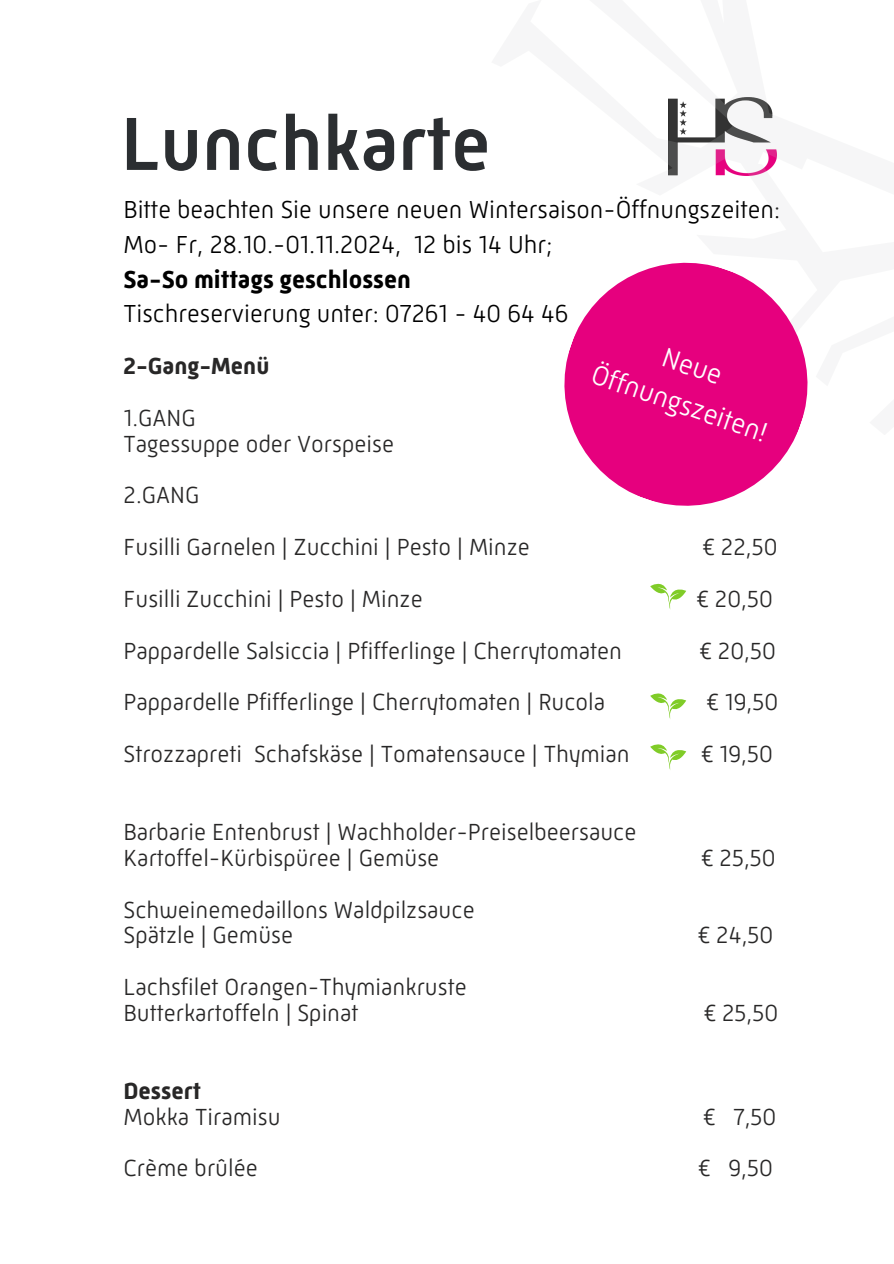
<style>
.page{position:relative;width:894px;height:1264px;background:#fff}
.page>*{position:absolute;margin:0;border:0;box-sizing:border-box;transform-origin:0 0}
.t1{font:500 76.8px "Mic 32 New";color:#2b2e31}
.t2{font:300 28.2px "Mic 32 New";color:#fff}
.t3{font:300 25.2px "Mic 32 New";color:#000}
.t4{font:700 25.2px "Mic 32 New";color:#000}
.t5{font:300 23.85px "Mic 32 New";color:#282727}
.t6{font:700 23.85px "Mic 32 New";color:#282727}
</style>
<div class="page">
<svg style="left:650px;top:744px;width:36px;height:26px"></svg>
<svg style="left:564px;top:262px;width:244px;height:244px;fill:#e6007e"></svg>
<svg style="left:650px;top:583px;width:36px;height:27px"></svg>
<svg style="left:650px;top:693px;width:36px;height:26px"></svg>
<p class="t1" style="left:121px;top:99px;width:371px">Lunchkarte</p>
<h1 class="t3" style="left:123px;top:195px;width:658px">Bitte beachten Sie unsere neuen Wintersaison-Öffnungszeiten:</h1>
<p class="t3" style="left:123px;top:229px;width:430px">Mo- Fr, 28.10.-01.11.2024, 12 bis 14 Uhr;</p>
<p class="t4" style="left:123px;top:264px;width:289px">Sa-So mittags geschlossen</p>
<p class="t3" style="left:123px;top:299px;width:446px">Tischreservierung unter: 07261 - 40 64 46</p>
<p class="t6" style="left:123px;top:352px;width:147px">2-Gang-Menü</p>
<h2 class="t5" style="left:123px;top:404px;width:74px">1.GANG</h2>
<h4 class="t5" style="left:123px;top:429px;width:272px">Tagessuppe oder Vorspeise</h4>
<p class="t5" style="left:123px;top:481px;width:77px">2.GANG</p>
<p class="t5" style="left:123px;top:533px;width:408px">Fusilli Garnelen | Zucchini | Pesto | Minze</p>
<p class="t5" style="left:702px;top:533px;width:77px">€ 22,50</p>
<h3 class="t5" style="left:123px;top:585px;width:300px">Fusilli Zucchini | Pesto | Minze</h3>
<h3 class="t5" style="left:696px;top:585px;width:78px">€ 20,50</h3>
<p class="t5" style="left:123px;top:636px;width:500px">Pappardelle Salsiccia | Pfifferlinge | Cherrytomaten</p>
<p class="t5" style="left:699px;top:636px;width:78px">€ 20,50</p>
<p class="t5" style="left:123px;top:688px;width:483px">Pappardelle Pfifferlinge | Cherrytomaten | Rucola</p>
<p class="t5" style="left:706px;top:688px;width:73px">€ 19,50</p>
<p class="t5" style="left:123px;top:740px;width:507px">Strozzapreti Schafskäse | Tomatensauce | Thymian</p>
<p class="t5" style="left:701px;top:740px;width:73px">€ 19,50</p>
<p class="t2" style="left:668px;top:340px;width:63px;rotate:19deg">Neue</p>
<p class="t2" style="left:597px;top:357px;width:185px;rotate:19deg">Öffnungszeiten!</p>
<p class="t5" style="left:123px;top:818px;width:514px">Barbarie Entenbrust | Wachholder-Preiselbeersauce</p>
<p class="t5" style="left:123px;top:843px;width:317px">Kartoffel-Kürbispüree | Gemüse</p>
<p class="t5" style="left:701px;top:843px;width:76px">€ 25,50</p>
<p class="t5" style="left:123px;top:895px;width:352px">Schweinemedaillons Waldpilzsauce</p>
<p class="t5" style="left:123px;top:921px;width:171px">Spätzle | Gemüse</p>
<p class="t5" style="left:697px;top:921px;width:77px">€ 24,50</p>
<p class="t5" style="left:123px;top:973px;width:344px">Lachsfilet Orangen-Thymiankruste</p>
<p class="t5" style="left:123px;top:999px;width:236px">Butterkartoffeln | Spinat</p>
<p class="t5" style="left:703px;top:999px;width:76px">€ 25,50</p>
<p class="t6" style="left:123px;top:1076px;width:79px">Dessert</p>
<p class="t5" style="left:123px;top:1102px;width:158px">Mokka Tiramisu</p>
<p class="t5" style="left:703px;top:1102px;width:75px">€ 7,50</p>
<p class="t5" style="left:123px;top:1154px;width:136px">Crème brûlée</p>
<p class="t5" style="left:698px;top:1154px;width:76px">€ 9,50</p>
</div>
